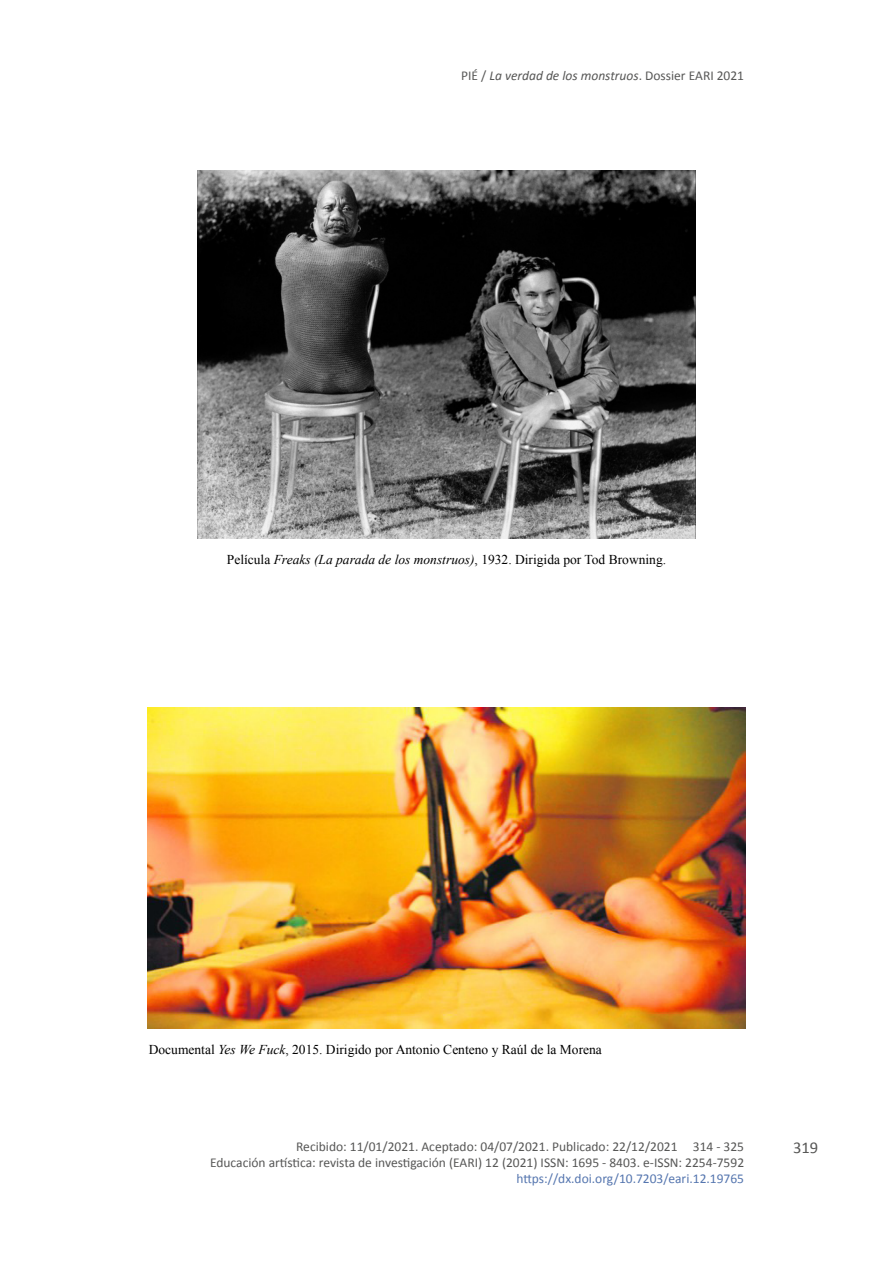
<style>
.page{position:relative;width:893px;height:1263px;background:#fff}
.page>*{position:absolute;margin:0;border:0;box-sizing:border-box;transform-origin:0 0}
.t1{font:16.5px "Calibri";color:#575756}
.t2{font:13.5px/16.2px "Calibri";color:#575756;text-align:right}
.t3{font:13.5px "Times New Roman";color:#000}
.t4{font:italic 13.5px "Calibri";color:#575756}
.t5{font:13.5px "Calibri";color:#5576af}
.s1{font-style:normal}
.s2{font-style:italic}
</style>
<div class="page">
<img style="left:197px;top:170px;width:498px;height:369px">
<img style="left:147px;top:707px;width:598px;height:321px">
<p class="t4" style="left:461px;top:66px;width:285px"><span class="s1">PIÉ /</span> La verdad de los monstruos<span class="s1">. Dossier EARI 2021</span></p>
<p class="t3" style="left:227px;top:550px;width:441px">Película <span class="s2">Freaks (La parada de los monstruos)</span>, 1932. Dirigida por Tod Browning.</p>
<p class="t3" style="left:149px;top:1040px;width:455px">Documental <span class="s2">Yes We Fuck</span>, 2015. Dirigido por Antonio Centeno y Raúl de la Morena</p>
<p class="t2" style="left:210px;top:1138px;width:536px">Recibido: 11/01/2021. Aceptado: 04/07/2021. Publicado: 22/12/2021 314 - 325<br>Educación artística: revista de investigación (EARI) 12 (2021) ISSN: 1695 - 8403. e-ISSN: 2254-7592</p>
<p class="t5" style="left:516px;top:1170px;width:229px">https://dx.doi.org/10.7203/eari.12.19765</p>
<p class="t1" style="left:793px;top:1137px;width:27px">319</p>
</div>
